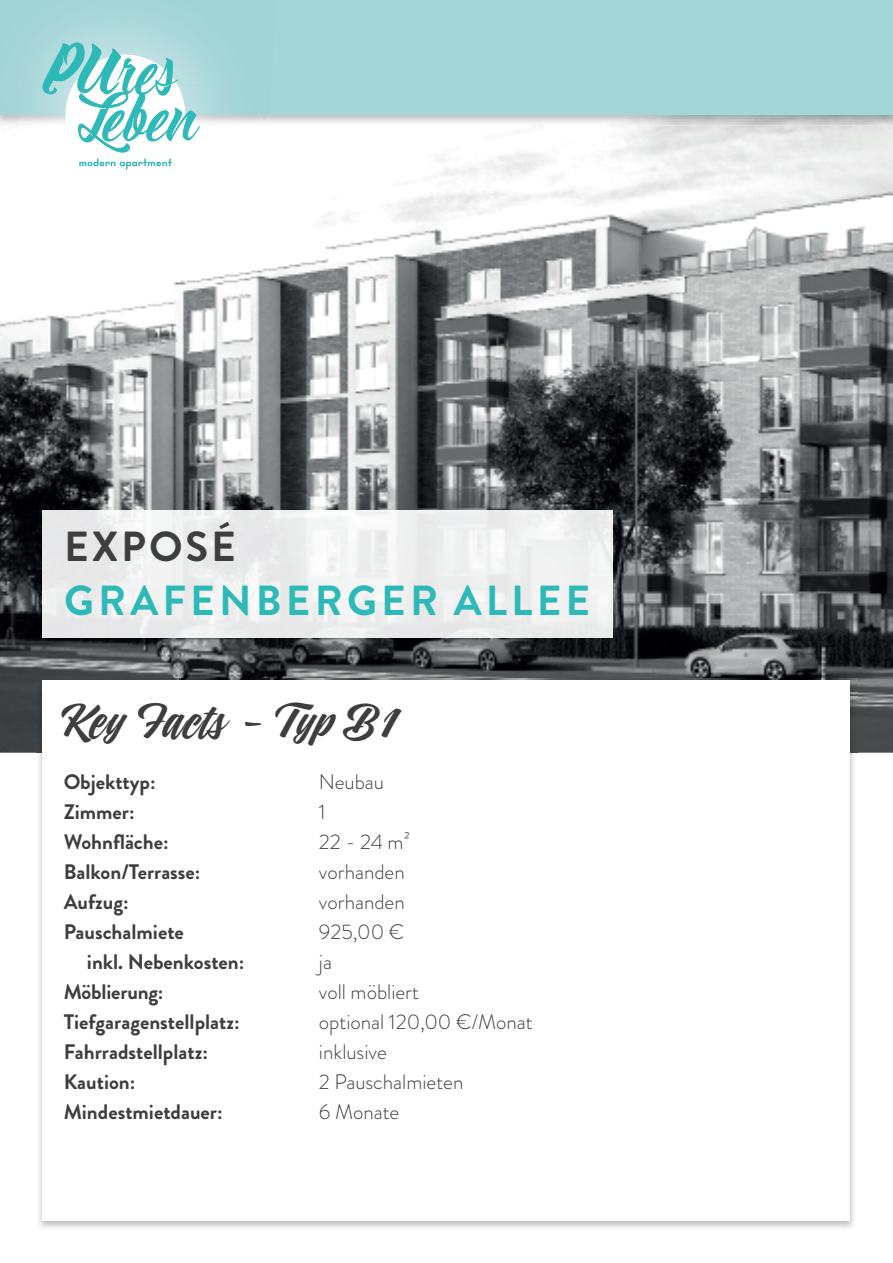
<style>
.page{position:relative;width:893px;height:1263px;background:#fff}
.page>*{position:absolute;margin:0;border:0;box-sizing:border-box;transform-origin:0 0}
.t1{font:45px "Indie";letter-spacing:.02em;color:#3e3e3f}
.t2{font:700 42px "Brandon Grotesque";letter-spacing:.1em;color:#2db9b8}
.t3{font:700 42px "Brandon Grotesque";letter-spacing:.07em;color:#3e3e3f}
.t4{font:700 21px "Brandon Grotesque";color:#3e3e3f}
.t5{font:300 21px/30px "Brandon Grotesque";color:#3e3e3f}
</style>
<div class="page">
<img style="left:0;top:126px;width:893px;height:627px">
<div style="left:0;top:0;width:893px;height:115px;background:#a3d6d8"></div>
<img style="left:0;top:234px;width:261px;height:16px">
<img style="left:261px;top:126px;width:7px;height:97px">
<svg style="left:261px;top:115px;width:8px;height:10px"></svg>
<img style="left:0;top:24px;width:261px;height:210px">
<img style="left:23px;top:232px;width:205px;height:10px">
<img style="left:23px;top:85px;width:205px;height:147px">
<svg style="left:42px;top:42px;width:158px;height:132px"></svg>
<img style="left:43px;top:510px;width:569px;height:128px">
<img style="left:36px;top:678px;width:821px;height:550px">
<div style="left:43px;top:680px;width:807px;height:540px;background:#fff"></div>
<h2 class="t3" style="left:64px;top:517px;width:173px">EXPOSÉ</h2>
<h2 class="t2" style="left:64px;top:571px;width:528px">GRAFENBERGER ALLEE</h2>
<h1 class="t1" style="left:64px;top:693px;width:338px">Key Facts - Typ B1</h1>
<p class="t4" style="left:64px;top:767px;width:93px">Objekttyp:</p>
<p class="t4" style="left:64px;top:797px;width:72px">Zimmer:</p>
<p class="t4" style="left:64px;top:827px;width:107px">Wohnfläche:</p>
<p class="t4" style="left:64px;top:857px;width:138px">Balkon/Terrasse:</p>
<p class="t4" style="left:64px;top:887px;width:67px">Aufzug:</p>
<p class="t4" style="left:64px;top:917px;width:122px">Pauschalmiete</p>
<p class="t4" style="left:87px;top:947px;width:159px">inkl. Nebenkosten:</p>
<p class="t4" style="left:64px;top:977px;width:101px">Möblierung:</p>
<p class="t4" style="left:64px;top:1007px;width:178px">Tiefgaragenstellplatz:</p>
<p class="t4" style="left:64px;top:1037px;width:146px">Fahrradstellplatz:</p>
<p class="t4" style="left:64px;top:1067px;width:73px">Kaution:</p>
<p class="t4" style="left:64px;top:1097px;width:160px">Mindestmietdauer:</p>
<p class="t5" style="left:319px;top:766px;width:215px">Neubau<br>1<br>22 - 24 m²<br>vorhanden<br>vorhanden<br>925,00 €<br>ja<br>voll möbliert<br>optional 120,00 €/Monat inklusive<br>2 Pauschalmieten<br>6 Monate</p>
</div>
